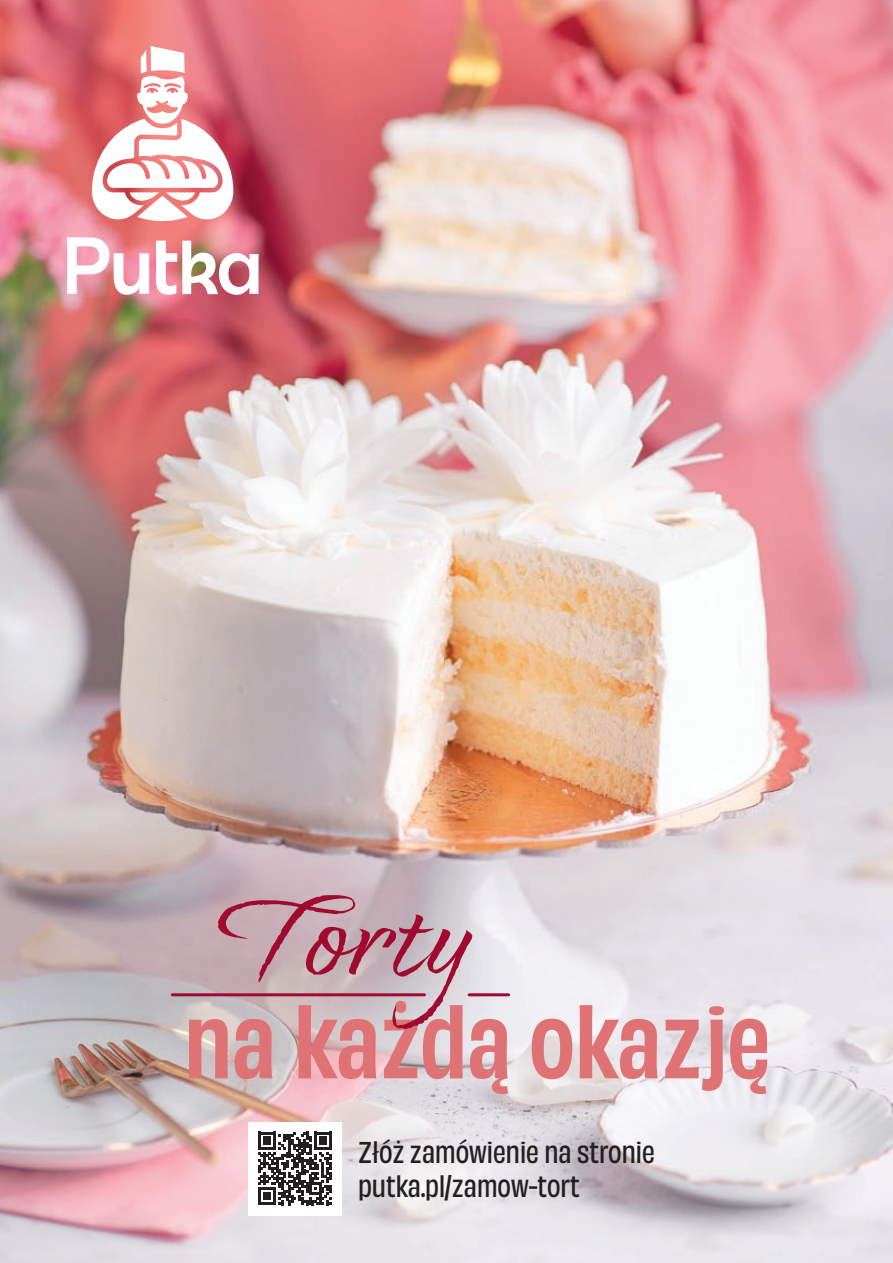
<style>
.page{position:relative;width:893px;height:1263px;background:#fff}
.page>*{position:absolute;margin:0;border:0;box-sizing:border-box;transform-origin:0 0}
.t1{font:expanded 135px "Dream Big";color:#a00a2f}
.t2{font:94.5px "Obviously Narw Semi";color:#de7274}
.t3{font:28.05px/33.6px "Obviously Narw Medi";color:#231f20}
</style>
<div class="page">
<img style="left:0;top:0;width:893px;height:956px">
<svg style="left:0;top:956px;width:893px;height:307px;background:#dcd1d5"></svg>
<div style="left:248px;top:1122px;width:94px;height:93px;background:#fff"></div>
<svg style="left:258px;top:1132px;width:73px;height:73px"></svg>
<hr style="left:172px;top:993px;width:252px;height:3px;background:#a00a2f">
<hr style="left:469px;top:993px;width:40px;height:3px;background:#a00a2f">
<svg style="left:67px;top:237px;width:82px;height:58px"></svg>
<svg style="left:156px;top:241px;width:102px;height:54px"></svg>
<svg style="left:92px;top:46px;width:141px;height:175px"></svg>
<p class="t1" style="left:218px;top:852px;width:253px">Torty</p>
<p class="t2" style="left:184px;top:971px;width:588px">na każdą okazję</p>
<p class="t3" style="left:358px;top:1133px;width:298px">Złóż zamówienie na stronie putka.pl/zamow-tort</p>
</div>
